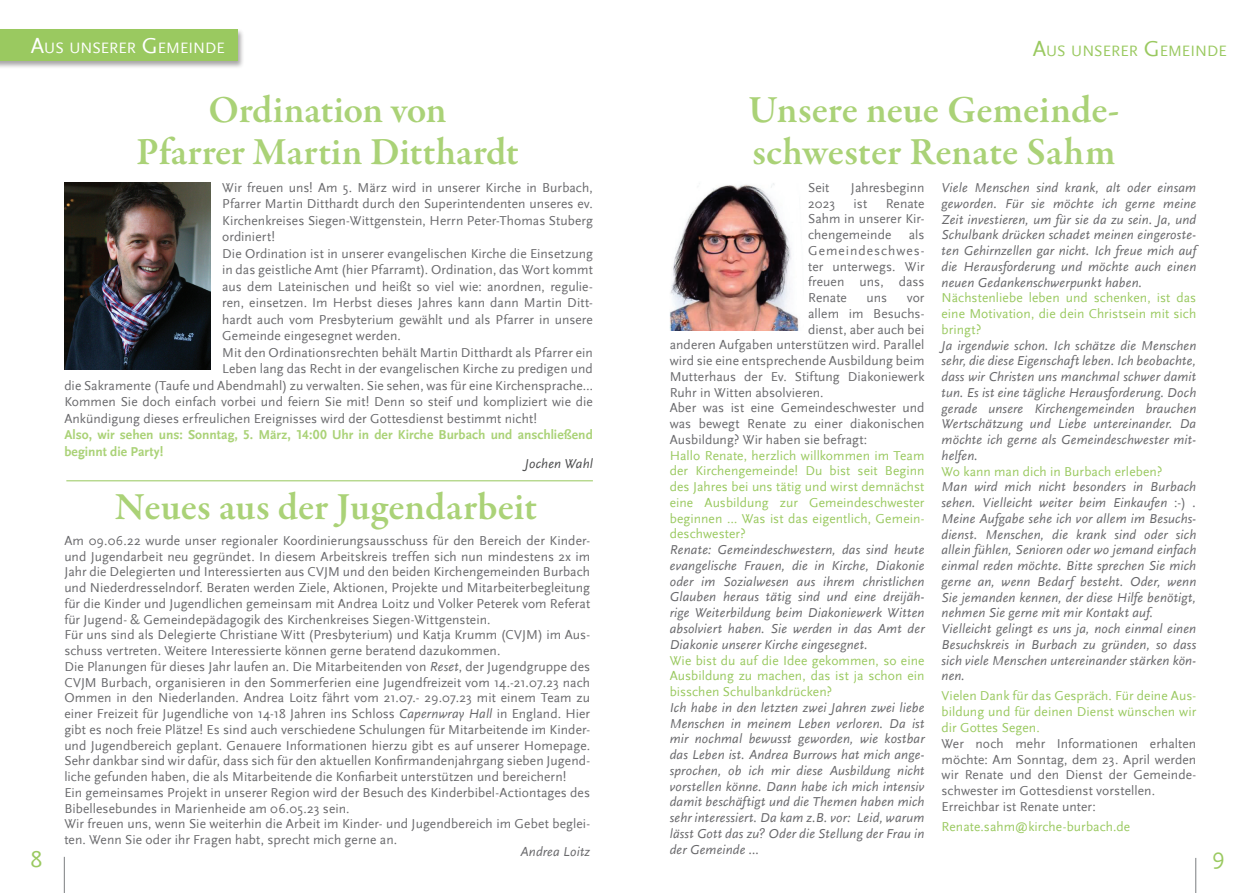
<style>
.page{position:relative;width:1259px;height:893px;background:#fff}
.page>*{position:absolute;margin:0;border:0;box-sizing:border-box;transform-origin:0 0}
.t1{font:600 39px/42px "Garamond Premr Pro";letter-spacing:-.005em;color:#aad277;text-align:center}
.t2{font:24px "Scala Sans";color:#9ac960}
.t3{font:15.75px "Scala Sans";color:#fff}
.t4{font:15.75px "Scala Sans";color:#9ac960}
.t5{font:13.5px/15.8px "Scala Sans";letter-spacing:.005em;color:#69696c}
.t6{font:italic 13.5px/15.8px "Scala Sans LF";letter-spacing:.01em;color:#69696c;text-align:justify}
.t7{font:13.5px/15.8px "Scala Sans";letter-spacing:.005em;color:#9ac960;text-align:justify}
.t8{font:700 13.5px/16.5px "Scala Sans LF";color:#aad277}
.t9{font:italic 13.5px "Scala Sans LF";letter-spacing:.01em;color:#4b4c4d}
.s1{font-size:22.5px}
.s2{font-family:"Scala Sans";font-style:normal}
.s3{font-family:"Scala Sans LF";font-style:italic}
</style>
<div class="page">
<img style="left:670px;top:183px;width:129px;height:148px">
<img style="left:64px;top:183px;width:147px;height:187px">
<hr style="left:66px;top:480px;width:527px;height:1px;background:#9ac960">
<div style="left:0;top:28px;width:245px;height:41px;background:#231f20;opacity:.4"></div>
<div style="left:0;top:29px;width:238px;height:32px;background:#9ac960"></div>
<hr style="left:64px;top:857px;width:1px;height:36px;background:#8a8c8f">
<hr style="left:1195px;top:858px;width:1px;height:35px;background:#8a8c8f">
<p class="t3" style="left:31px;top:40px;width:195px"><span class="s1">A</span>US UNSERER <span class="s1">G</span>EMEINDE</p>
<p class="t4" style="left:1033px;top:42px;width:195px"><span class="s1">A</span>US UNSERER <span class="s1">G</span>EMEINDE</p>
<h1 class="t1" style="left:136px;top:89px;width:384px">Ordination von<br>Pfarrer Martin Ditthardt</h1>
<h1 class="t1" style="left:748px;top:89px;width:373px;text-align:left">Unsere neue Gemeinde&shy;schwester Renate Sahm</h1>
<p class="t5" style="left:222px;top:180px;width:372px">Wir freuen uns! Am 5. März wird in unserer Kirche in Burbach,</p>
<p class="t5" style="left:222px;top:196px;width:372px">Pfarrer Martin Ditthardt durch den Superintendenten unseres ev.</p>
<p class="t5" style="left:222px;top:213px;width:372px">Kirchenkreises Siegen-Wittgenstein, Herrn Peter-Thomas Stuberg</p>
<p class="t5" style="left:222px;top:229px;width:54px">ordiniert!</p>
<p class="t5" style="left:222px;top:246px;width:372px">Die Ordination ist in unserer evangelischen Kirche die Einsetzung</p>
<p class="t5" style="left:222px;top:262px;width:372px">in das geistliche Amt (hier Pfarramt). Ordination, das Wort kommt</p>
<p class="t5" style="left:222px;top:279px;width:372px">aus dem Lateinischen und heißt so viel wie: anordnen, regulie-</p>
<p class="t5" style="left:222px;top:295px;width:372px">ren, einsetzen. Im Herbst dieses Jahres kann dann Martin Ditt-</p>
<p class="t5" style="left:222px;top:312px;width:372px">hardt auch vom Presbyterium gewählt und als Pfarrer in unsere</p>
<p class="t5" style="left:222px;top:328px;width:180px">Gemeinde eingesegnet werden.</p>
<p class="t5" style="left:222px;top:345px;width:372px">Mit den Ordinationsrechten behält Martin Ditthardt als Pfarrer ein</p>
<p class="t5" style="left:222px;top:361px;width:372px">Leben lang das Recht in der evangelischen Kirche zu predigen und</p>
<p class="t5" style="left:64px;top:378px;width:530px">die Sakramente (Taufe und Abendmahl) zu verwalten. Sie sehen, was für eine Kirchensprache…</p>
<p class="t5" style="left:64px;top:394px;width:530px">Kommen Sie doch einfach vorbei und feiern Sie mit! Denn so steif und kompliziert wie die</p>
<p class="t5" style="left:64px;top:411px;width:474px">Ankündigung dieses erfreulichen Ereignisses wird der Gottesdienst bestimmt nicht!</p>
<p class="t8" style="left:64px;top:427px;width:530px">Also, wir sehen uns: Sonntag, 5. März, 14:00 Uhr in der Kirche Burbach und anschließend beginnt die Party!</p>
<p class="t9" style="left:525px;top:456px;width:69px">Jochen Wahl</p>
<p class="t5" style="left:808px;top:180px;width:23px">Seit</p>
<p class="t5" style="left:851px;top:180px;width:75px">Jahresbeginn</p>
<p class="t5" style="left:808px;top:196px;width:29px">2023</p>
<p class="t5" style="left:853px;top:196px;width:15px">ist</p>
<p class="t6" style="left:941px;top:180px;width:256px">Viele Menschen sind krank, alt oder einsam geworden. Für sie möchte ich gerne meine Zeit investieren, um für sie da zu sein. Ja, und Schulbank drücken schadet meinen eingeroste&shy;ten Gehirnzellen gar nicht. Ich freue mich auf die Herausforderung und möchte auch einen neuen Gedankenschwerpunkt haben.</p>
<p class="t7" style="left:941px;top:290px;width:256px">Nächstenliebe leben und schenken, ist das eine Motivation, die dein Christsein mit sich bringt?</p>
<p class="t6" style="left:941px;top:338px;width:256px">Ja irgendwie schon. Ich schätze die Menschen sehr, die diese Eigenschaft leben. Ich beobachte, dass wir Christen uns manchmal schwer damit tun. Es ist eine tägliche Herausforderung. Doch gerade unsere Kirchengemeinden brauchen Wertschätzung und Liebe untereinander. Da möchte ich gerne als Gemeindeschwester mit&shy;helfen.</p>
<p class="t7" style="left:941px;top:464px;width:222px">Wo kann man dich in Burbach erleben?</p>
<p class="t6" style="left:941px;top:479px;width:256px;text-align:left">Man wird mich nicht besonders in Burbach sehen. Vielleicht weiter beim Einkaufen <span class="s2">:-)</span> .<br>Meine Aufgabe sehe ich vor allem im Besuchs&shy;dienst. Menschen, die krank sind oder sich allein fühlen, Senioren oder wo jemand einfach einmal reden möchte. Bitte sprechen Sie mich gerne an, wenn Bedarf besteht. Oder, wenn Sie jemanden kennen, der diese Hilfe benötigt, nehmen Sie gerne mit mir Kontakt auf.<br>Vielleicht gelingt es uns ja, noch einmal einen Besuchskreis in Burbach zu gründen, so dass sich viele Menschen untereinander stärken kön&shy;nen.</p>
<p class="t7" style="left:941px;top:688px;width:256px">Vielen Dank für das Gespräch. Für deine Aus&shy;bildung und für deinen Dienst wünschen wir dir Gottes Segen.</p>
<p class="t5" style="left:941px;top:736px;width:256px">Wer noch mehr Informationen erhalten möchte: Am Sonntag, dem 23. April werden wir Renate und den Dienst der Gemeinde&shy;schwester im Gottesdienst vorstellen.<br>Erreichbar ist Renate unter:</p>
<p class="t7" style="left:941px;top:819px;width:190px">Renate.sahm@kirche-burbach.de</p>
<p class="t5" style="left:808px;top:196px;width:118px;text-align:justify;text-indent:78px">Renate Sahm in unserer Kir&shy;chengemeinde</p>
<p class="t5" style="left:808px;top:227px;width:118px;text-align:justify;text-indent:101px">als Gemeindeschwes&shy;ter unterwegs. Wir freuen uns, dass Renate</p>
<p class="t5" style="left:866px;top:290px;width:22px">uns</p>
<p class="t5" style="left:906px;top:290px;width:19px">vor</p>
<p class="t5" style="left:808px;top:306px;width:118px">allem im Besuchs-</p>
<p class="t5" style="left:808px;top:322px;width:118px">dienst, aber auch bei</p>
<p class="t5" style="left:670px;top:337px;width:256px">anderen Aufgaben unterstützen wird. Parallel</p>
<p class="t5" style="left:670px;top:353px;width:256px">wird sie eine entsprechende Ausbildung beim</p>
<p class="t5" style="left:670px;top:369px;width:256px">Mutterhaus der Ev. Stiftung Diakoniewerk</p>
<p class="t5" style="left:670px;top:385px;width:155px">Ruhr in Witten absolvieren.</p>
<p class="t5" style="left:670px;top:400px;width:256px">Aber was ist eine Gemeindeschwester und</p>
<p class="t5" style="left:670px;top:416px;width:256px">was bewegt Renate zu einer diakonischen</p>
<p class="t5" style="left:670px;top:432px;width:199px">Ausbildung? Wir haben sie befragt:</p>
<p class="t7" style="left:670px;top:448px;width:256px">Hallo Renate, herzlich willkommen im Team der Kirchengemeinde! Du bist seit Beginn des Jahres bei uns tätig und wirst demnächst eine Ausbildung zur Gemeindeschwester beginnen … Was ist das eigentlich, Gemein&shy;deschwester?</p>
<p class="t6" style="left:670px;top:542px;width:256px">Renate: Gemeindeschwestern, das sind heute evangelische Frauen, die in Kirche, Diakonie oder im Sozialwesen aus ihrem christlichen Glauben heraus tätig sind und eine dreijäh&shy;rige Weiterbildung beim Diakoniewerk Witten absolviert haben. Sie werden in das Amt der Diakonie unserer Kirche eingesegnet.</p>
<p class="t7" style="left:670px;top:652px;width:256px">Wie bist du auf die Idee gekommen, so eine Ausbildung zu machen, das ist ja schon ein bisschen Schulbankdrücken?</p>
<p class="t6" style="left:670px;top:700px;width:256px">Ich habe in den letzten zwei Jahren zwei liebe Menschen in meinem Leben verloren. Da ist mir nochmal bewusst geworden, wie kostbar das Leben ist. Andrea Burrows hat mich ange&shy;sprochen, ob ich mir diese Ausbildung nicht vorstellen könne. Dann habe ich mich intensiv damit beschäftigt und die Themen haben mich sehr interessiert. Da kam z.B. vor: Leid, warum lässt Gott das zu? Oder die Stellung der Frau in der Gemeinde …</p>
<h1 class="t1" style="left:115px;top:487px;width:424px">Neues aus der Jugendarbeit</h1>
<p class="t5" style="left:64px;top:533px;width:527px">Am 09.06.22 wurde unser regionaler Koordinierungsausschuss für den Bereich der Kinder&shy;und Jugendarbeit neu gegründet. In diesem Arbeitskreis treffen sich nun mindestens 2x im Jahr die Delegierten und Interessierten aus CVJM und den beiden Kirchengemeinden Burbach und Niederdresselndorf. Beraten werden Ziele, Aktionen, Projekte und Mitarbeiterbegleitung für die Kinder und Jugendlichen gemeinsam mit Andrea Loitz und Volker Peterek vom Referat für Jugend- &amp; Gemeindepädagogik des Kirchenkreises Siegen-Wittgenstein.<br>Für uns sind als Delegierte Christiane Witt (Presbyterium) und Katja Krumm (CVJM) im Aus&shy;schuss vertreten. Weitere Interessierte können gerne beratend dazukommen.<br>Die Planungen für dieses Jahr laufen an. Die Mitarbeitenden von <span class="s3">Reset</span>, der Jugendgruppe des CVJM Burbach, organisieren in den Sommerferien eine Jugendfreizeit vom 14.-21.07.23 nach Ommen in den Niederlanden. Andrea Loitz fährt vom 21.07.- 29.07.23 mit einem Team zu einer Freizeit für Jugendliche von 14-18 Jahren ins Schloss <span class="s3">Capernwray Hall</span> in England. Hier gibt es noch freie Plätze! Es sind auch verschiedene Schulungen für Mitarbeitende im Kinder&shy;und Jugendbereich geplant. Genauere Informationen hierzu gibt es auf unserer Homepage.<br>Sehr dankbar sind wir dafür, dass sich für den aktuellen Konfirmandenjahrgang sieben Jugend&shy;liche gefunden haben, die als Mitarbeitende die Konfiarbeit unterstützen und bereichern!<br>Ein gemeinsames Projekt in unserer Region wird der Besuch des Kinderbibel-Actiontages des Bibellesebundes in Marienheide am 06.05.23 sein.<br>Wir freuen uns, wenn Sie weiterhin die Arbeit im Kinder- und Jugendbereich im Gebet beglei&shy;ten. Wenn Sie oder ihr Fragen habt, sprecht mich gerne an.</p>
<p class="t6" style="left:520px;top:844px;width:71px">Andrea Loitz</p>
<h2 class="t2" style="left:30px;top:846px;width:13px">8</h2>
<h2 class="t2" style="left:1211px;top:843px;width:15px">9</h2>
</div>
